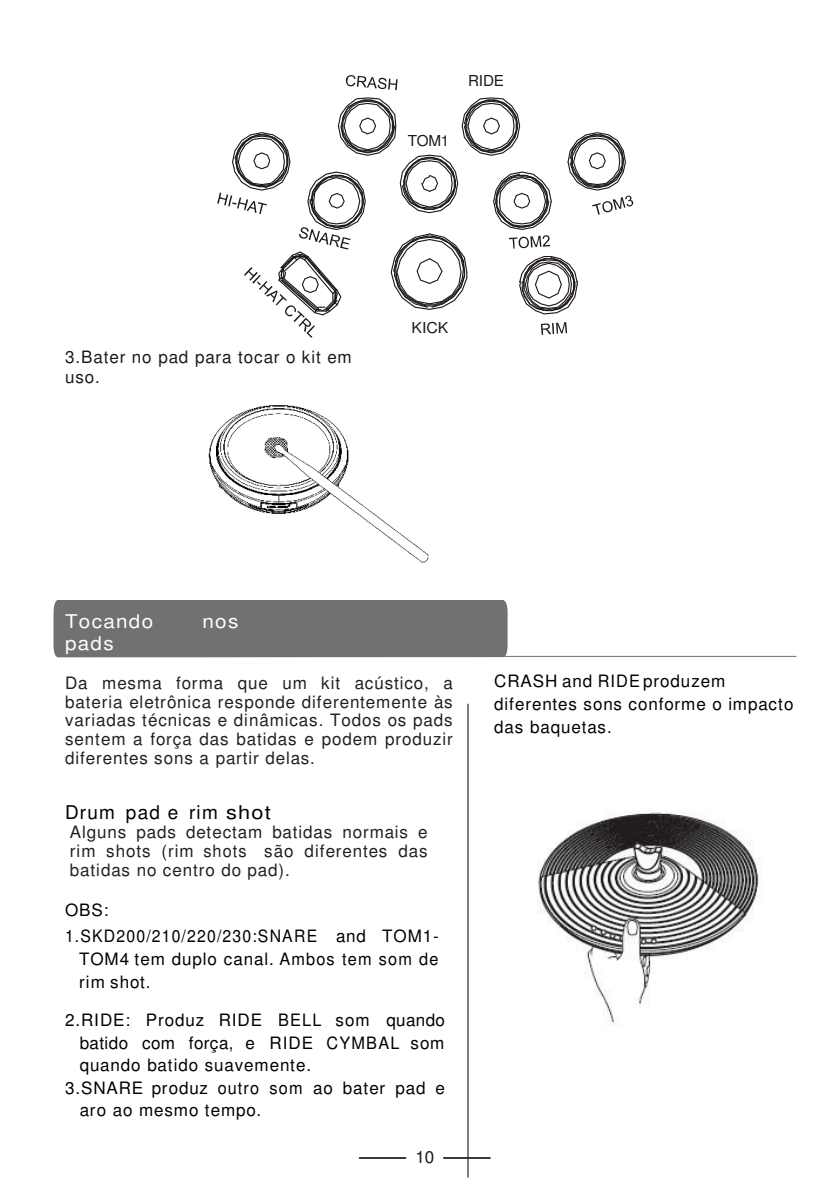
<style>
.page{position:relative;width:840px;height:1190px;background:#fff}
.page>*{position:absolute;margin:0;border:0;box-sizing:border-box;transform-origin:0 0}
.t1{font:19px "Helvetica";letter-spacing:.06em;color:#000}
.t2{font:19px "Helvetica";letter-spacing:.06em;color:#fff;scale:1.09 1}
.t3{font:17px/18.8px "Helvetica";letter-spacing:.05em;color:#231e21;text-align:justify}
.t4{font:17px/22.6px "Helvetica";letter-spacing:.05em;color:#000}
.t5{font:17px/19.4px "Helvetica";letter-spacing:.05em;color:#1e1916}
.t6{font:17px "Helvetica";letter-spacing:.03em;color:#000}
.t7{font:15.2px "Helvetica";color:#1e1916}
.t8{font:15.2px "Helvetica";color:#1e1916;scale:1.04 1}
</style>
<div class="page">
<hr style="left:360px;top:1157px;width:46px;height:2px;background:#1e1916">
<hr style="left:444px;top:1157px;width:46px;height:2px;background:#1e1916">
<div style="left:54px;top:600px;width:454px;height:57px;background:#727070"></div>
<hr style="left:59px;top:656px;width:737px;height:1px;background:#727070">
<img style="left:538px;top:812px;width:221px;height:214px">
<hr style="left:467px;top:704px;width:2px;height:473px;background:#1e1916">
<svg style="left:346px;top:75px;width:52px;height:15px"></svg>
<svg style="left:217px;top:97px;width:416px;height:241px"></svg>
<img style="left:209px;top:405px;width:220px;height:158px">
<p class="t7" style="left:408px;top:135px;width:43px">TOM1</p>
<p class="t7" style="left:468px;top:75px;width:38px">RIDE</p>
<p class="t5" style="left:65px;top:349px;width:288px">3.Bater no pad para tocar o kit em uso.</p>
<p class="t8" style="left:412px;top:322px;width:37px">KICK</p>
<p class="t2" style="left:65px;top:614px;width:83px">Tocando</p>
<p class="t2" style="left:203px;top:614px;width:35px">nos</p>
<p class="t2" style="left:65px;top:636px;width:46px">pads</p>
<p class="t3" style="left:65px;top:675px;width:389px">Da mesma forma que um kit acústico, a bateria eletrônica responde diferentemente às variadas técnicas e dinâmicas. Todos os pads sentem a força das batidas e podem produzir diferentes sons a partir delas.</p>
<p class="t1" style="left:65px;top:805px;width:207px">Drum pad e rim shot</p>
<p class="t3" style="left:70px;top:824px;width:359px">Alguns pads detectam batidas normais e rim shots (rim shots são diferentes das batidas no centro do pad).</p>
<p class="t4" style="left:65px;top:898px;width:375px;line-height:26.6px">OBS:<br>1.SKD200/210/220/230:SNARE and TOM1-</p>
<p class="t4" style="left:79px;top:949px;width:361px">TOM4 tem duplo canal. Ambos tem som de rim shot.</p>
<p class="t4" style="left:65px;top:1010px;width:382px">2.RIDE: Produz RIDE BELL som quando</p>
<p class="t6" style="left:80px;top:1036px;width:366px">batido com força, e RIDE CYMBAL som</p>
<p class="t4" style="left:80px;top:1055px;width:233px">quando batido suavemente.</p>
<p class="t4" style="left:65px;top:1078px;width:381px">3.SNARE produz outro som ao bater pad e</p>
<p class="t4" style="left:80px;top:1101px;width:183px">aro ao mesmo tempo.</p>
<p class="t5" style="left:415px;top:1149px;width:20px">10</p>
<p class="t4" style="left:494px;top:672px;width:301px">CRASH and RIDE produzem diferentes sons conforme o impacto das baquetas.</p>
</div>
